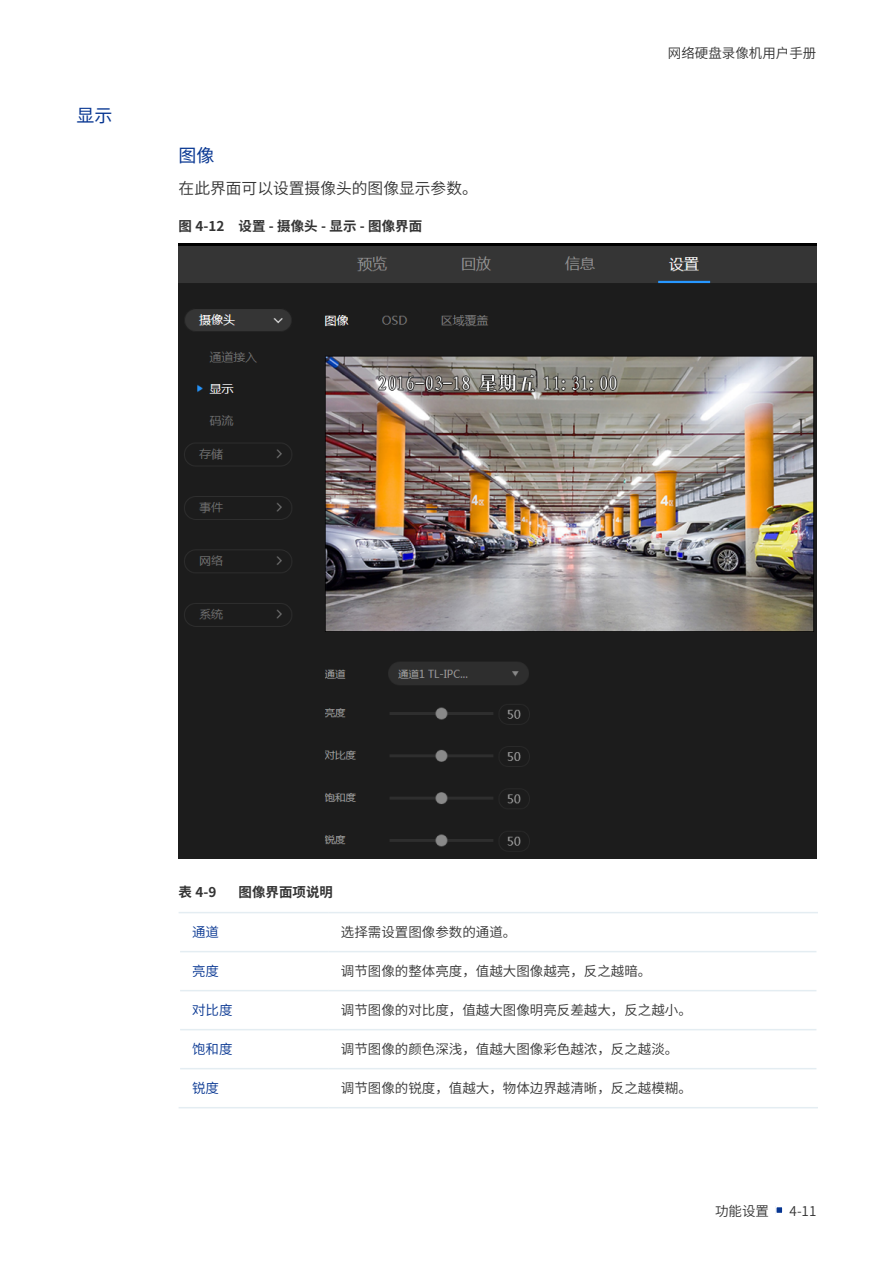
<style>
.page{position:relative;width:893px;height:1263px;background:#fff}
.page>*{position:absolute;margin:0;border:0;box-sizing:border-box;transform-origin:0 0}
.四级标题{font:18px "Source Han Sans CN";color:#063591}
.五级标题{font:18px "Source Han Sans CN";color:#063591}
.UG模块化正文-与下段同页{font:15.75px "Source Han Sans CN";color:#333}
.界面项说明文字{font:13.5px "Source Han Sans CN";color:#333}
.t1{font:700 13.5px "Source Han Sans CN";color:#333}
.界面项目栏{font:13.5px "Source Han Sans CN";color:#063591}
</style>
<div class="page">
<div style="left:776px;top:1206px;width:7px;height:7px;background:#063591"></div>
<div style="left:775px;top:1206px;width:8px;height:8px;border:2px solid #fff"></div>
<img style="left:179px;top:244px;width:637px;height:614px">
<hr style="left:180px;top:1029px;width:148px;height:1px;background:#e4edf2">
<hr style="left:328px;top:1029px;width:488px;height:1px;background:#e4edf2">
<hr style="left:180px;top:1068px;width:148px;height:1px;background:#e4edf2">
<hr style="left:328px;top:1068px;width:488px;height:1px;background:#e4edf2">
<hr style="left:179px;top:1107px;width:149px;height:1px;background:#e4edf2">
<hr style="left:328px;top:1107px;width:490px;height:1px;background:#e4edf2">
<hr style="left:179px;top:912px;width:149px;height:1px;background:#e4edf2">
<hr style="left:328px;top:912px;width:490px;height:1px;background:#e4edf2">
<hr style="left:180px;top:951px;width:148px;height:1px;background:#e4edf2">
<hr style="left:328px;top:951px;width:488px;height:1px;background:#e4edf2">
<hr style="left:180px;top:990px;width:148px;height:1px;background:#e4edf2">
<hr style="left:328px;top:990px;width:488px;height:1px;background:#e4edf2">
<p class="四级标题" style="left:77px;top:105px;width:37px">显示</p>
<p class="五级标题" style="left:179px;top:145px;width:37px">图像</p>
<p class="UG模块化正文-与下段同页" style="left:179px;top:179px;width:301px">在此界面可以设置摄像头的图像显示参数。</p>
<p class="t1" style="left:179px;top:219px;width:245px">图 4-12 设置 - 摄像头 - 显示 - 图像界面</p>
<p class="界面项说明文字" style="left:668px;top:45px;width:150px">网络硬盘录像机用户手册</p>
<p class="t1" style="left:179px;top:885px;width:39px">表 4-9</p>
<p class="t1" style="left:239px;top:885px;width:96px">图像界面项说明</p>
<p class="界面项目栏" style="left:192px;top:925px;width:28px">通道</p>
<p class="界面项说明文字" style="left:341px;top:925px;width:177px">选择需设置图像参数的通道。</p>
<p class="界面项目栏" style="left:192px;top:964px;width:28px">亮度</p>
<p class="界面项说明文字" style="left:341px;top:964px;width:312px">调节图像的整体亮度，值越大图像越亮，反之越暗。</p>
<p class="界面项目栏" style="left:192px;top:1003px;width:42px">对比度</p>
<p class="界面项说明文字" style="left:341px;top:1003px;width:352px">调节图像的对比度，值越大图像明亮反差越大，反之越小。</p>
<p class="界面项目栏" style="left:192px;top:1042px;width:42px">饱和度</p>
<p class="界面项说明文字" style="left:341px;top:1042px;width:339px">调节图像的颜色深浅，值越大图像彩色越浓，反之越淡。</p>
<p class="界面项目栏" style="left:192px;top:1081px;width:28px">锐度</p>
<p class="界面项说明文字" style="left:341px;top:1081px;width:352px">调节图像的锐度，值越大，物体边界越清晰，反之越模糊。</p>
<p class="界面项说明文字" style="left:715px;top:1203px;width:56px">功能设置</p>
<p class="界面项说明文字" style="left:790px;top:1203px;width:28px">4-11</p>
</div>
